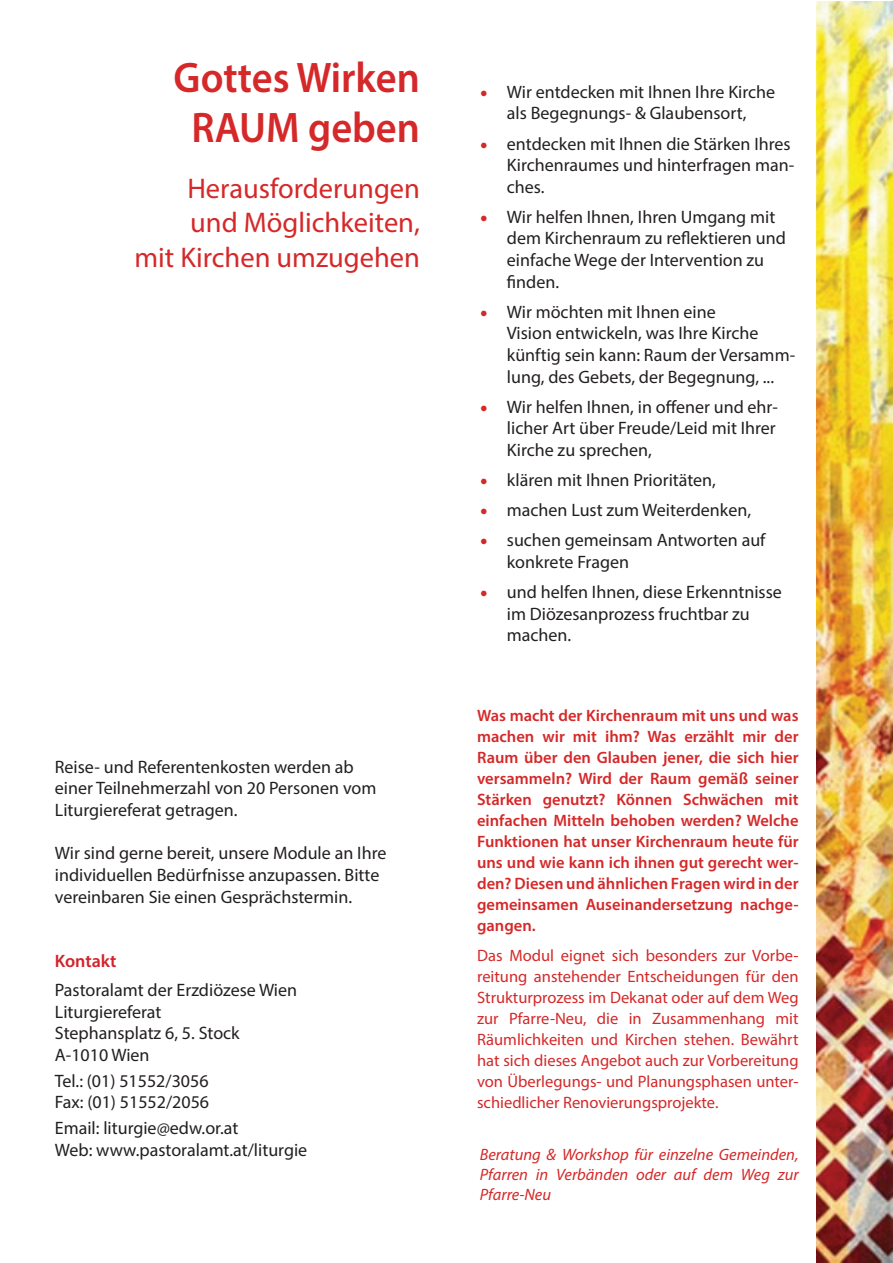
<style>
.page{position:relative;width:893px;height:1263px;background:#fff}
.page>*{position:absolute;margin:0;border:0;box-sizing:border-box;transform-origin:0 0}
.t1{font:600 42.9px/50.4px "Myriad Pro";color:#d52829;text-align:center;scale:.94 1}
.t2{font:28.5px/34.2px "Myriad Pro";color:#d52829;text-align:right}
.t3{font:18px/21.6px "Myriad Pro";color:#231f20}
.t4{font:600 18px "Myriad Pro";color:#d1232a}
.t5{font:600 16.5px/21px "Myriad Pro";color:#d52829;text-align:justify}
.t6{font:16.5px/21px "Myriad Pro";color:#d52829;text-align:justify}
.t7{font:italic 16.5px/19.8px "Myriad Pro";color:#d52829;text-align:justify}
.s1{font-family:"Minion Pro";font-size:21px;color:#d52829}
</style>
<div class="page">
<img style="left:817px;top:2px;width:76px;height:1261px">
<h1 class="t1" style="left:174px;top:51px;width:264px">Gottes Wirken<br>RAUM geben</h1>
<h2 class="t2" style="left:134px;top:171px;width:287px">Herausforderungen und Möglichkeiten,<br>mit Kirchen umzugehen</h2>
<p class="t3" style="left:55px;top:756px;width:323px">Reise- und Referentenkosten werden ab einer Teilnehmerzahl von 20 Personen vom<br>Liturgiereferat getragen.</p>
<p class="t3" style="left:55px;top:842px;width:333px">Wir sind gerne bereit, unsere Module an Ihre individuellen Bedürfnisse anzupassen. Bitte vereinbaren Sie einen Gesprächstermin.</p>
<p class="t4" style="left:55px;top:950px;width:63px">Kontakt</p>
<p class="t3" style="left:55px;top:979px;width:244px">Pastoralamt der Erzdiözese Wien<br>Liturgiereferat<br>Stephansplatz 6, 5. Stock<br>A-1010 Wien</p>
<p class="t3" style="left:55px;top:1070px;width:156px">Tel.: (01) 51552/3056<br>Fax: (01) 51552/2056</p>
<p class="t3" style="left:55px;top:1117px;width:254px">Email: liturgie@edw.or.at<br>Web: www.pastoralamt.at/liturgie</p>
<p class="t3" style="left:480px;top:81px;width:297px;text-align:center"><span class="s1">•</span> Wir entdecken mit Ihnen Ihre Kirche als Begegnungs- &amp; Glaubensort,</p>
<p class="t3" style="left:507px;top:132px;width:289px;text-indent:-27px"><span class="s1">•</span> entdecken mit Ihnen die Stärken Ihres<br>Kirchenraumes und hinterfragen man&shy;ches.</p>
<p class="t3" style="left:507px;top:206px;width:280px;text-indent:-27px"><span class="s1">•</span> Wir helfen Ihnen, Ihren Umgang mit dem Kirchenraum zu reflektieren und einfache Wege der Intervention zu finden.</p>
<p class="t3" style="left:507px;top:301px;width:290px;text-indent:-27px"><span class="s1">•</span> Wir möchten mit Ihnen eine<br>Vision entwickeln, was Ihre Kirche künftig sein kann: Raum der Versamm&shy;lung, des Gebets, der Begegnung, ...</p>
<p class="t3" style="left:507px;top:396px;width:273px;text-align:justify;text-indent:-27px"><span class="s1">•</span> Wir helfen Ihnen, in offener und ehr&shy;licher Art über Freude/Leid mit Ihrer Kirche zu sprechen,</p>
<p class="t3" style="left:480px;top:469px;width:238px"><span class="s1">•</span> klären mit Ihnen Prioritäten,</p>
<p class="t3" style="left:480px;top:499px;width:273px"><span class="s1">•</span> machen Lust zum Weiterdenken,</p>
<p class="t3" style="left:507px;top:529px;width:260px;text-indent:-27px"><span class="s1">•</span> suchen gemeinsam Antworten auf konkrete Fragen</p>
<p class="t3" style="left:507px;top:581px;width:276px;text-indent:-27px"><span class="s1">•</span> und helfen Ihnen, diese Erkenntnisse im Diözesanprozess fruchtbar zu machen.</p>
<p class="t5" style="left:477px;top:705px;width:323px">Was macht der Kirchenraum mit uns und was machen wir mit ihm? Was erzählt mir der Raum über den Glauben jener, die sich hier versammeln? Wird der Raum gemäß seiner Stärken genutzt? Können Schwächen mit einfachen Mitteln behoben werden? Welche Funktionen hat unser Kirchenraum heute für uns und wie kann ich ihnen gut gerecht wer&shy;den? Diesen und ähnlichen Fragen wird in der gemeinsamen Auseinandersetzung nachge&shy;gangen.</p>
<p class="t6" style="left:477px;top:944px;width:323px">Das Modul eignet sich besonders zur Vorbe&shy;reitung anstehender Entscheidungen für den Strukturprozess im Dekanat oder auf dem Weg zur Pfarre-Neu, die in Zusammenhang mit Räumlichkeiten und Kirchen stehen. Bewährt hat sich dieses Angebot auch zur Vorbereitung von Überlegungs- und Planungsphasen unter&shy;schiedlicher Renovierungsprojekte.</p>
<p class="t7" style="left:480px;top:1144px;width:320px">Beratung &amp; Workshop für einzelne Gemeinden, Pfarren in Verbänden oder auf dem Weg zur Pfarre-Neu</p>
</div>
